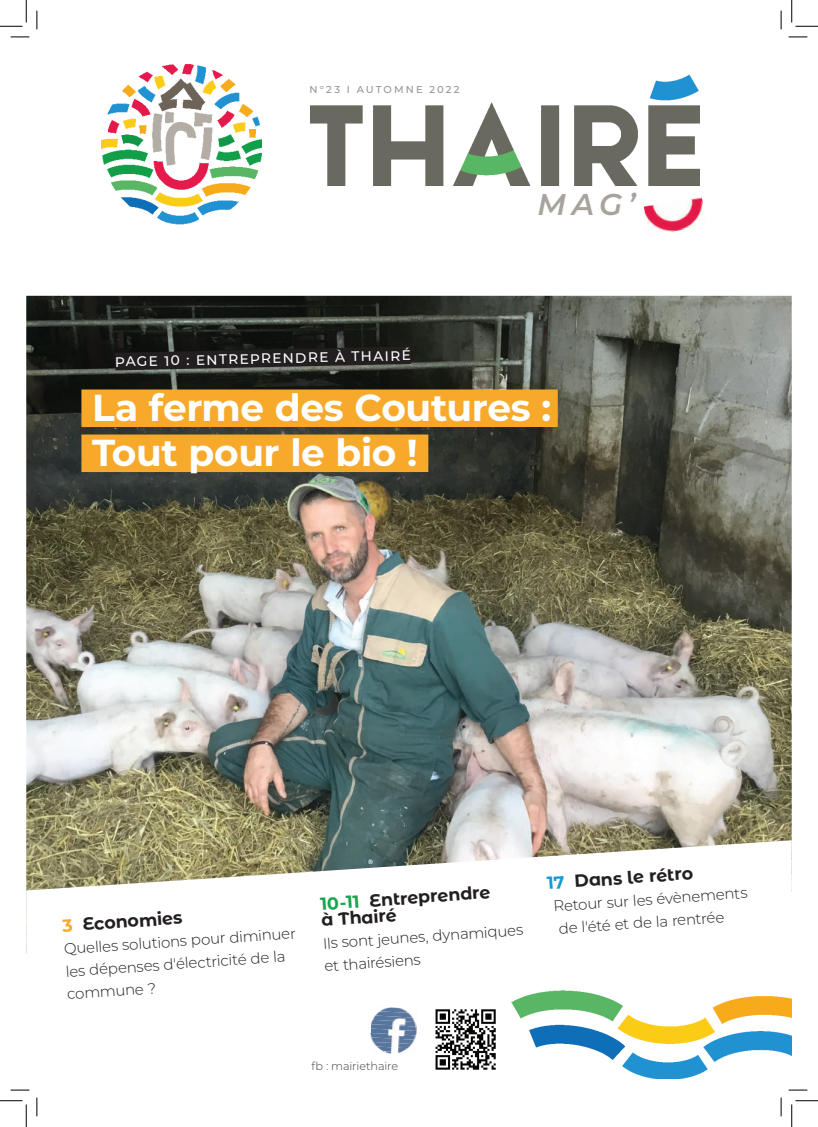
<style>
.page{position:relative;width:818px;height:1127px;background:#fff}
.page>*{position:absolute;margin:0;border:0;box-sizing:border-box;transform-origin:0 0}
.t1{font:700 37.5px/45px "Montserrat";letter-spacing:-.01em;color:#fff}
.t2{font:italic 600 30px "Montserrat";color:#a8a49d}
.t3{font:700 17.5px/16.2px "Montserrat Alternates";color:#231f20}
.t4{font:300 15px/22.5px "Montserrat";color:#231f20}
.t5{font:500 13.75px "Montserrat";color:#fff}
.t6{font:300 11.25px "Montserrat";letter-spacing:-.01em;color:#3e3e3f}
.t7{font:500 10px "Montserrat";letter-spacing:.21em;color:#939598}
.s1{color:#15a64f}
.s2{color:#1a98d6}
</style>
<div class="page">
<img style="left:311px;top:75px;width:389px;height:111px">
<img style="left:26px;top:296px;width:766px;height:544px">
<svg style="left:26px;top:840px;width:766px;height:251px"></svg>
<div style="left:81px;top:389px;width:477px;height:38px;background:#f7a92b"></div>
<div style="left:81px;top:434px;width:347px;height:38px;background:#f7a92b"></div>
<div style="left:118px;top:330px;width:5px;height:18px;background:#231f20"></div>
<svg style="left:97px;top:337px;width:332px;height:42px;background:#252623"></svg>
<img style="left:512px;top:990px;width:280px;height:88px">
<img style="left:102px;top:64px;width:160px;height:160px">
<img style="left:644px;top:197px;width:59px;height:35px">
<img style="left:427px;top:1000px;width:76px;height:76px">
<img style="left:372px;top:1006px;width:46px;height:7px">
<img style="left:371px;top:1010px;width:46px;height:5px">
<img style="left:371px;top:1015px;width:46px;height:4px">
<img style="left:371px;top:1019px;width:46px;height:4px">
<img style="left:371px;top:1023px;width:46px;height:7px">
<img style="left:370px;top:1028px;width:46px;height:4px">
<img style="left:370px;top:1032px;width:46px;height:5px">
<img style="left:370px;top:1037px;width:46px;height:4px">
<img style="left:370px;top:1041px;width:46px;height:4px">
<img style="left:370px;top:1045px;width:46px;height:7px">
<img style="left:369px;top:1050px;width:46px;height:4px">
<svg style="left:11px;top:36px;width:18px;height:2px"></svg>
<svg style="left:788px;top:36px;width:19px;height:2px"></svg>
<svg style="left:11px;top:1088px;width:18px;height:2px"></svg>
<svg style="left:788px;top:1088px;width:19px;height:2px"></svg>
<svg style="left:36px;top:11px;width:2px;height:18px"></svg>
<svg style="left:36px;top:1097px;width:2px;height:18px"></svg>
<svg style="left:780px;top:11px;width:2px;height:18px"></svg>
<svg style="left:780px;top:1097px;width:2px;height:18px"></svg>
<svg style="left:0;top:0;width:27px;height:27px"></svg>
<svg style="left:0;top:1100px;width:27px;height:26px"></svg>
<svg style="left:791px;top:0;width:27px;height:27px"></svg>
<svg style="left:791px;top:1100px;width:27px;height:26px"></svg>
<svg style="left:62px;top:918px;width:11px;height:13px"></svg>
<p class="t7" style="left:309px;top:82px;width:152px">N°23 I AUTOMNE 2022</p>
<p class="t5" style="left:115px;top:351px;width:297px;rotate:-1deg">PAGE 10 : ENTREPRENDRE À THAIRÉ</p>
<h2 class="t2" style="left:537px;top:183px;width:100px">MAG’</h2>
<h1 class="t1" style="left:92px;top:383px;width:461px">La ferme des Coutures :<br>Tout pour le bio !</h1>
<p class="t3" style="left:82px;top:915px;width:101px;rotate:-4deg">Economies</p>
<p class="t4" style="left:63px;top:937px;width:234px;rotate:-4deg">Quelles solutions pour diminuer les dépenses d'électricité de la commune ?</p>
<p class="t3" style="left:320px;top:894px;width:172px;rotate:-4deg"><span class="s1">10-11</span> Entreprendre à Thairé</p>
<p class="t4" style="left:322px;top:931px;width:202px;rotate:-4deg">Ils sont jeunes, dynamiques et thairésiens</p>
<p class="t3" style="left:546px;top:873px;width:148px;rotate:-4deg"><span class="s2">17</span> Dans le rétro</p>
<p class="t4" style="left:553px;top:894px;width:196px;rotate:-4deg">Retour sur les évènements</p>
<p class="t4" style="left:558px;top:916px;width:167px;rotate:-4deg">de l'été et de la rentrée</p>
<p class="t6" style="left:311px;top:1057px;width:88px">fb : mairiethaire</p>
</div>
